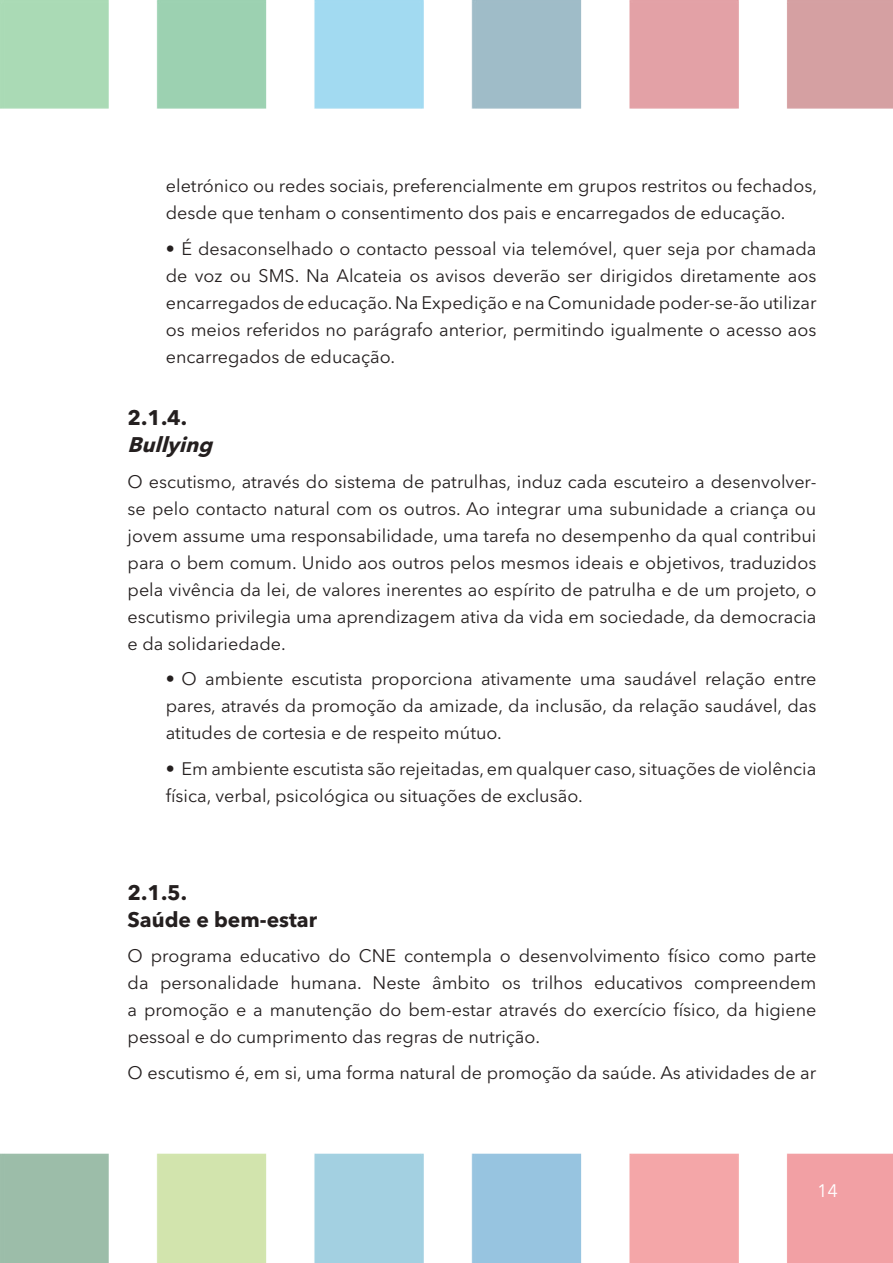
<style>
.page{position:relative;width:893px;height:1263px;background:#fff}
.page>*{position:absolute;margin:0;border:0;box-sizing:border-box;transform-origin:0 0}
.t1{font:700 21px/27px "Avenir Next LT Pro";color:#241f1f}
.t2{font:italic 700 21px "Avenir Next LT Pro";color:#241f1f}
.t3{font:18px/27px "Avenir Next LT Pro";color:#241f1f;text-align:justify}
.t4{font:18px "Avenir Next LT Pro";color:#fff}
</style>
<div class="page">
<img style="left:0;top:0;width:893px;height:1263px">
<p class="t3" style="left:166px;top:172px;width:653px">eletrónico ou redes sociais, preferencialmente em grupos restritos ou fechados, desde que tenham o consentimento dos pais e encarregados de educação.</p>
<p class="t3" style="left:166px;top:235px;width:652px">• É desaconselhado o contacto pessoal via telemóvel, quer seja por chamada de voz ou SMS. Na Alcateia os avisos deverão ser dirigidos diretamente aos encarregados de educação. Na Expedição e na Comunidade poder-se-ão utilizar os meios referidos no parágrafo anterior, permitindo igualmente o acesso aos encarregados de educação.</p>
<p class="t1" style="left:128px;top:404px;width:61px">2.1.4.</p>
<p class="t2" style="left:128px;top:432px;width:93px">Bullying</p>
<p class="t3" style="left:128px;top:468px;width:690px">O escutismo, através do sistema de patrulhas, induz cada escuteiro a desenvolver&shy;se pelo contacto natural com os outros. Ao integrar uma subunidade a criança ou jovem assume uma responsabilidade, uma tarefa no desempenho da qual contribui para o bem comum. Unido aos outros pelos mesmos ideais e objetivos, traduzidos pela vivência da lei, de valores inerentes ao espírito de patrulha e de um projeto, o escutismo privilegia uma aprendizagem ativa da vida em sociedade, da democracia e da solidariedade.</p>
<p class="t3" style="left:166px;top:665px;width:652px">• O ambiente escutista proporciona ativamente uma saudável relação entre pares, através da promoção da amizade, da inclusão, da relação saudável, das atitudes de cortesia e de respeito mútuo.</p>
<p class="t3" style="left:166px;top:755px;width:652px">• Em ambiente escutista são rejeitadas, em qualquer caso, situações de violência física, verbal, psicológica ou situações de exclusão.</p>
<p class="t1" style="left:128px;top:879px;width:191px">2.1.5.<br>Saúde e bem-estar</p>
<p class="t3" style="left:128px;top:942px;width:690px">O programa educativo do CNE contempla o desenvolvimento físico como parte da personalidade humana. Neste âmbito os trilhos educativos compreendem a promoção e a manutenção do bem-estar através do exercício físico, da higiene pessoal e do cumprimento das regras de nutrição.</p>
<p class="t3" style="left:128px;top:1059px;width:690px">O escutismo é, em si, uma forma natural de promoção da saúde. As atividades de ar</p>
<p class="t4" style="left:817px;top:1179px;width:22px">14</p>
</div>
